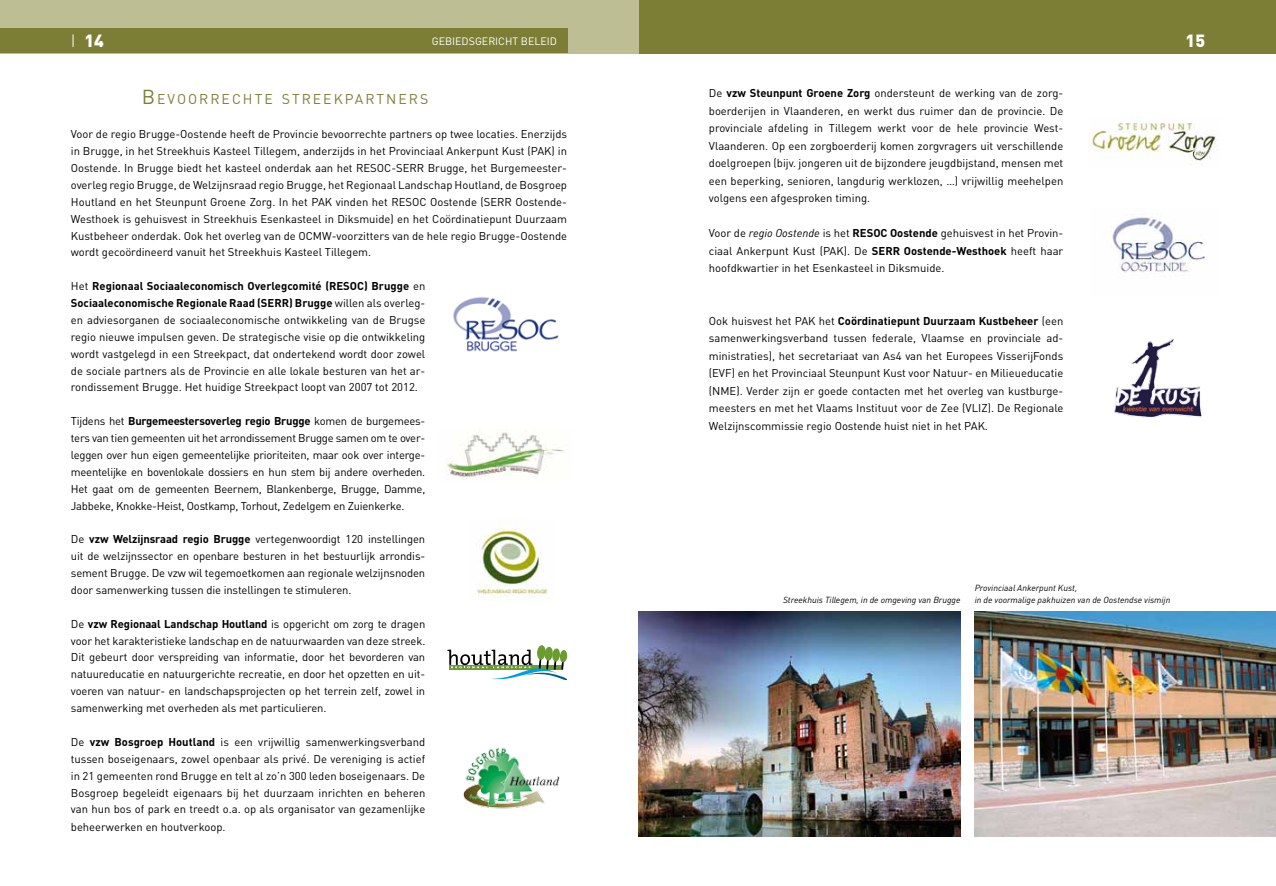
<style>
.page{position:relative;width:1276px;height:886px;background:#fff}
.page>*{position:absolute;margin:0;border:0;box-sizing:border-box;transform-origin:0 0}
.t1{font:900 17.5px "DINOT";color:#fff}
.t2{font:14px "DINOT";letter-spacing:.145em;color:#7c7e35}
.t3{font:11.25px/16.9px "DINOT";color:#000;text-align:justify}
.t4{font:10.62px "DINOT";color:#fff}
.t5{font:italic 8.75px/11.2px "DINOT";color:#000}
.s1{font-weight:300}
.s2{font-size:20px}
.s3{font-weight:700}
.s4{font-style:italic}
</style>
<div class="page">
<div style="left:638px;top:0;width:638px;height:53px;background:#7c7e35"></div>
<div style="left:0;top:0;width:638px;height:53px;background:#bdbe93"></div>
<div style="left:0;top:28px;width:567px;height:25px;background:#7c7e35"></div>
<img style="left:446px;top:430px;width:122px;height:50px">
<img style="left:475px;top:526px;width:74px;height:73px">
<svg style="left:447px;top:645px;width:121px;height:36px"></svg>
<img style="left:463px;top:747px;width:97px;height:62px">
<img style="left:1090px;top:116px;width:128px;height:45px">
<img style="left:1111px;top:214px;width:94px;height:63px">
<img style="left:1114px;top:339px;width:88px;height:79px">
<img style="left:638px;top:611px;width:322px;height:225px">
<img style="left:974px;top:611px;width:302px;height:225px">
<img style="left:453px;top:297px;width:106px;height:55px">
<h1 class="t1" style="left:71px;top:29px;width:34px"><span class="s1">I</span> 14</h1>
<p class="t4" style="left:432px;top:34px;width:127px">GEBIEDSGERICHT BELEID</p>
<p class="t2" style="left:142px;top:89px;width:287px"><span class="s2">B</span> EVOORRECHTE STREEKPARTNERS</p>
<p class="t3" style="left:71px;top:125px;width:498px">Voor de regio Brugge-Oostende heeft de Provincie bevoorrechte partners op twee locaties. Enerzijds in Brugge, in het Streekhuis Kasteel Tillegem, anderzijds in het Provinciaal Ankerpunt Kust (PAK) in Oostende. In Brugge biedt het kasteel onderdak aan het RESOC-SERR Brugge, het Burgemeester&shy;overleg regio Brugge, de Welzijnsraad regio Brugge, het Regionaal Landschap Houtland, de Bosgroep Houtland en het Steunpunt Groene Zorg. In het PAK vinden het RESOC Oostende (SERR Oostende-Westhoek is gehuisvest in Streekhuis Esenkasteel in Diksmuide) en het Coördinatiepunt Duurzaam Kustbeheer onderdak. Ook het overleg van de OCMW-voorzitters van de hele regio Brugge-Oostende wordt gecoördineerd vanuit het Streekhuis Kasteel Tillegem.</p>
<p class="t3" style="left:71px;top:277px;width:356px">Het <span class="s3">Regionaal Sociaaleconomisch Overlegcomité (RESOC) Brugge</span> en <span class="s3">Sociaaleconomische Regionale Raad (SERR) Brugge</span> willen als overleg&shy;en adviesorganen de sociaaleconomische ontwikkeling van de Brugse regio nieuwe impulsen geven. De strategische visie op die ontwikkeling wordt vastgelegd in een Streekpact, dat ondertekend wordt door zowel de sociale partners als de Provincie en alle lokale besturen van het ar&shy;rondissement Brugge. Het huidige Streekpact loopt van 2007 tot 2012.</p>
<p class="t3" style="left:71px;top:412px;width:356px">Tijdens het <span class="s3">Burgemeestersoverleg regio Brugge</span> komen de burgemees&shy;ters van tien gemeenten uit het arrondissement Brugge samen om te over&shy;leggen over hun eigen gemeentelijke prioriteiten, maar ook over interge&shy;meentelijke en bovenlokale dossiers en hun stem bij andere overheden.<br>Het gaat om de gemeenten Beernem, Blankenberge, Brugge, Damme, Jabbeke, Knokke-Heist, Oostkamp, Torhout, Zedelgem en Zuienkerke.</p>
<p class="t3" style="left:71px;top:530px;width:356px">De <span class="s3">vzw Welzijnsraad regio Brugge</span> vertegenwoordigt 120 instellingen uit de welzijnssector en openbare besturen in het bestuurlijk arrondis&shy;sement Brugge. De vzw wil tegemoetkomen aan regionale welzijnsnoden door samenwerking tussen die instellingen te stimuleren.</p>
<p class="t3" style="left:71px;top:615px;width:356px">De <span class="s3">vzw Regionaal Landschap Houtland</span> is opgericht om zorg te dragen voor het karakteristieke landschap en de natuurwaarden van deze streek.<br>Dit gebeurt door verspreiding van informatie, door het bevorderen van natuureducatie en natuurgerichte recreatie, en door het opzetten en uit&shy;voeren van natuur- en landschapsprojecten op het terrein zelf, zowel in samenwerking met overheden als met particulieren.</p>
<p class="t3" style="left:71px;top:733px;width:356px">De <span class="s3">vzw Bosgroep Houtland</span> is een vrijwillig samenwerkingsverband tussen boseigenaars, zowel openbaar als privé. De vereniging is actief in 21 gemeenten rond Brugge en telt al zo’n 300 leden boseigenaars. De Bosgroep begeleidt eigenaars bij het duurzaam inrichten en beheren van hun bos of park en treedt o.a. op als organisator van gezamenlijke beheerwerken en houtverkoop.</p>
<p class="t3" style="left:709px;top:84px;width:356px;line-height:17.5px">De <span class="s3">vzw Steunpunt Groene Zorg</span> ondersteunt de werking van de zorg&shy;boerderijen in Vlaanderen, en werkt dus ruimer dan de provincie. De provinciale afdeling in Tillegem werkt voor de hele provincie West-Vlaanderen. Op een zorgboerderij komen zorgvragers uit verschillende doelgroepen (bijv. jongeren uit de bijzondere jeugdbijstand, mensen met een beperking, senioren, langdurig werklozen, …) vrijwillig meehelpen volgens een afgesproken timing.</p>
<p class="t3" style="left:709px;top:224px;width:356px;line-height:17.5px">Voor de <span class="s4">regio Oostende</span> is het <span class="s3">RESOC Oostende</span> gehuisvest in het Provin&shy;ciaal Ankerpunt Kust (PAK). De <span class="s3">SERR Oostende-Westhoek</span> heeft haar hoofdkwartier in het Esenkasteel in Diksmuide.</p>
<p class="t3" style="left:709px;top:311px;width:356px;line-height:17.5px">Ook huisvest het PAK het <span class="s3">Coördinatiepunt Duurzaam Kustbeheer</span> (een samenwerkingsverband tussen federale, Vlaamse en provinciale ad&shy;ministraties), het secretariaat van As4 van het Europees VisserijFonds (EVF) en het Provinciaal Steunpunt Kust voor Natuur- en Milieueducatie (NME). Verder zijn er goede contacten met het overleg van kustburge&shy;meesters en met het Vlaams Instituut voor de Zee (VLIZ). De Regionale Welzijnscommissie regio Oostende huist niet in het PAK.</p>
<h1 class="t1" style="left:1185px;top:29px;width:21px">15</h1>
<p class="t5" style="left:783px;top:593px;width:179px">Streekhuis Tillegem, in de omgeving van Brugge</p>
<p class="t5" style="left:974px;top:582px;width:197px">Provinciaal Ankerpunt Kust,<br>in de voormalige pakhuizen van de Oostendse vismijn</p>
</div>
